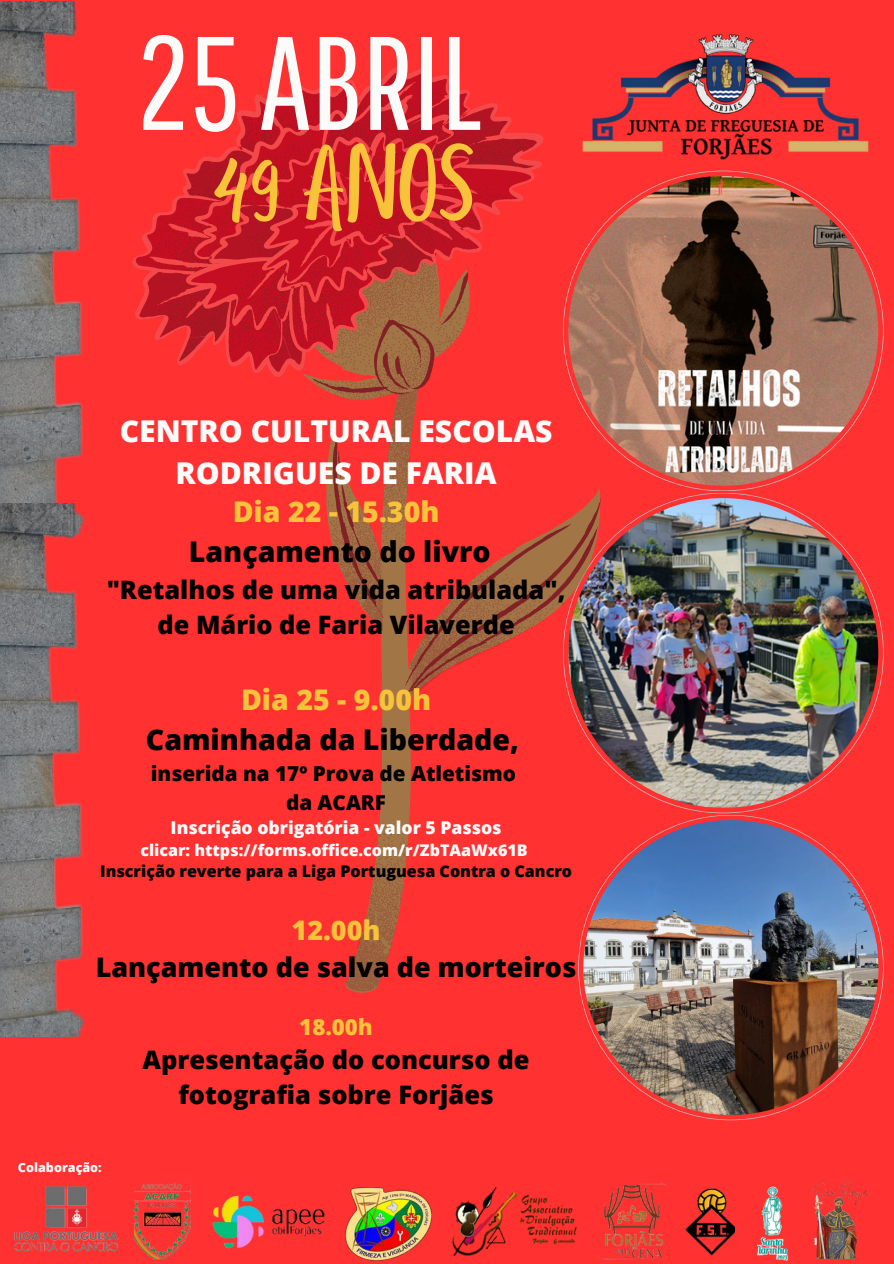
<style>
.page{position:relative;width:894px;height:1264px;background:#fff}
.page>*{position:absolute;margin:0;border:0;box-sizing:border-box;transform-origin:0 0}
.t1{font:132.6px "Pathway Gothic One";color:#fbfbfa}
.t2{font:112.35px "Porcelain";color:#f8c33a}
.t3{font:800 30px/41.7px "Open Sans";color:#fbfbfa;text-align:center}
.t4{font:800 28.5px "Open Sans";color:#000}
.t5{font:800 28.5px "Open Sans";color:#f8c33a}
.t6{font:800 27px "Open Sans";color:#000}
.t7{font:800 27px "Open Sans";color:#f8c33a}
.t8{font:800 25.5px/35px "Open Sans";color:#000;text-align:center}
.t9{font:800 25.35px/35px "Open Sans";color:#000;text-align:center}
.t10{font:800 22.35px "Open Sans";color:#f8c33a}
.t11{font:800 20.7px/28.2px "Open Sans";color:#000;text-align:center}
.t12{font:800 17.55px "Open Sans";color:#fbfbfa}
.t13{font:800 16.05px "Open Sans";color:#000}
.t14{font:800 16.05px "Open Sans";color:#fbfbfa}
.t15{font:800 12.6px "Open Sans";color:#fbfbfa}
</style>
<div class="page">
<div style="left:0;top:0;width:893px;height:1263px;background:#ff3131"></div>
<svg style="left:574px;top:171px;width:309px;height:320px"></svg>
<img style="left:568px;top:176px;width:310px;height:309px;border-radius:50%">
<svg style="left:577px;top:493px;width:306px;height:320px"></svg>
<img style="left:568px;top:498px;width:310px;height:310px;border-radius:50%">
<svg style="left:578px;top:815px;width:305px;height:305px"></svg>
<img style="left:583px;top:820px;width:295px;height:295px;border-radius:50%">
<svg style="left:569px;top:422px;width:34px;height:297px"></svg>
<img style="left:563px;top:272px;width:38px;height:425px">
<svg style="left:548px;top:522px;width:15px;height:95px"></svg>
<svg style="left:306px;top:138px;width:242px;height:853px"></svg>
<svg style="left:158px;top:67px;width:385px;height:310px"></svg>
<img style="left:582px;top:34px;width:287px;height:126px">
<img style="left:0;top:1px;width:158px;height:502px">
<img style="left:757px;top:1186px;width:32px;height:76px">
<img style="left:0;top:503px;width:85px;height:533px">
<img style="left:452px;top:1187px;width:125px;height:69px">
<img style="left:685px;top:1188px;width:49px;height:67px">
<img style="left:597px;top:1183px;width:70px;height:76px">
<img style="left:134px;top:1183px;width:56px;height:76px">
<img style="left:345px;top:1187px;width:86px;height:73px">
<img style="left:14px;top:1186px;width:105px;height:66px">
<img style="left:212px;top:1195px;width:113px;height:54px">
<img style="left:813px;top:1182px;width:56px;height:76px">
<h1 class="t1" style="left:136px;top:3px;width:347px">25ABRIL</h1>
<h2 class="t2" style="left:211px;top:125px;width:265px">49 ANOS</h2>
<p class="t3" style="left:120px;top:410px;width:434px">CENTRO CULTURAL ESCOLAS<br>RODRIGUES DE FARIA</p>
<p class="t5" style="left:233px;top:492px;width:208px">Dia 22 - 15.30h</p>
<p class="t4" style="left:189px;top:531px;width:303px">Lançamento do livro</p>
<p class="t9" style="left:107px;top:571px;width:460px">"Retalhos de uma vida atribulada", de Mário de Faria Vilaverde</p>
<p class="t5" style="left:241px;top:680px;width:191px">Dia 25 - 9.00h</p>
<p class="t4" style="left:146px;top:719px;width:374px">Caminhada da Liberdade,</p>
<p class="t11" style="left:151px;top:759px;width:366px">inserida na 17º Prova de Atletismo da ACARF</p>
<p class="t12" style="left:170px;top:815px;width:332px">Inscrição obrigatória - valor 5 Passos</p>
<p class="t14" style="left:140px;top:838px;width:389px">clicar: https://forms.office.com/r/ZbTAaWx61B</p>
<p class="t13" style="left:100px;top:860px;width:473px">Inscrição reverte para a Liga Portuguesa Contra o Cancro</p>
<p class="t7" style="left:291px;top:911px;width:90px">12.00h</p>
<p class="t6" style="left:96px;top:948px;width:482px">Lançamento de salva de morteiros</p>
<p class="t10" style="left:299px;top:1010px;width:75px">18.00h</p>
<p class="t8" style="left:143px;top:1041px;width:388px">Apresentação do concurso de fotografia sobre Forjães</p>
<p class="t15" style="left:18px;top:1158px;width:85px">Colaboração:</p>
</div>
